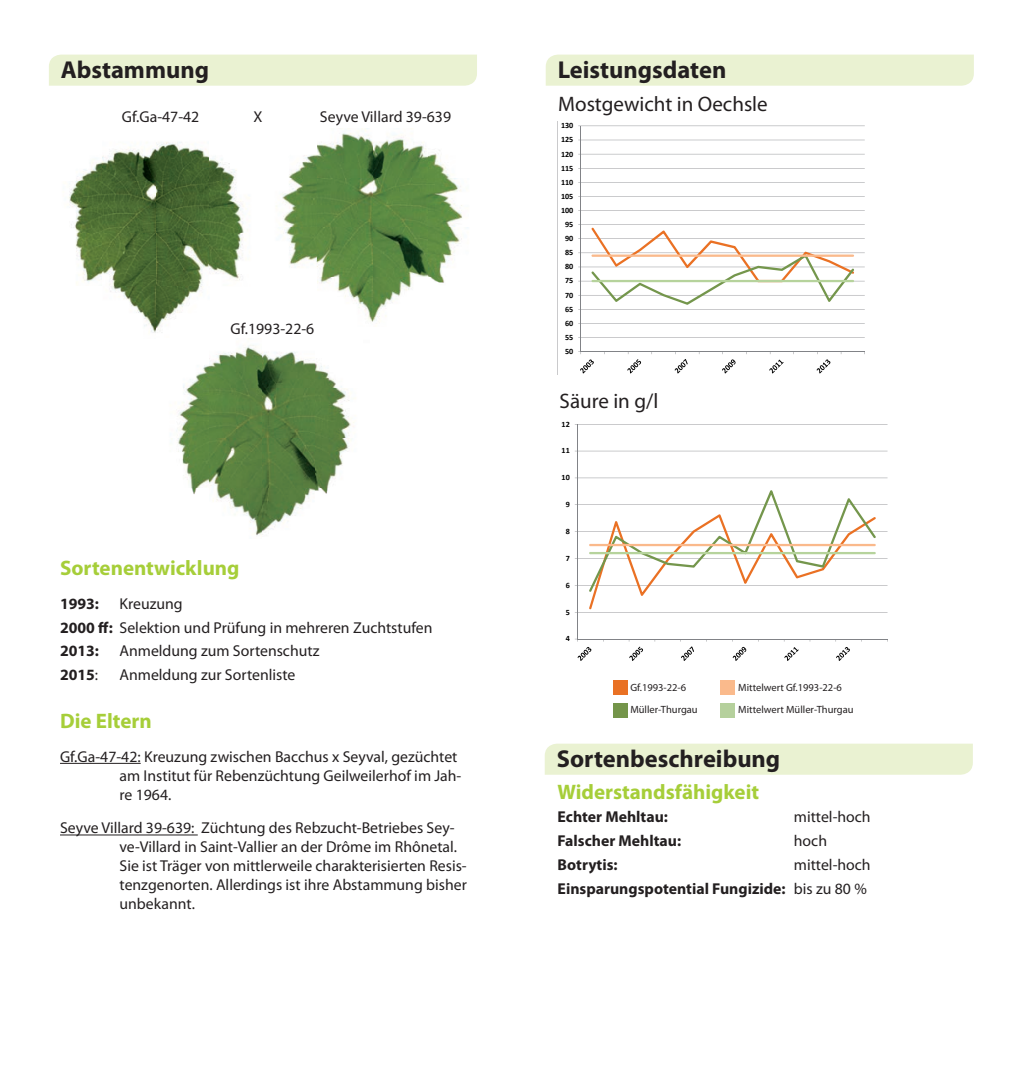
<style>
.page{position:relative;width:1022px;height:1072px;background:#fff}
.page>*{position:absolute;margin:0;border:0;box-sizing:border-box;transform-origin:0 0}
.t1{font:700 24.5px "Myriad Pro";color:#231f20}
.t2{font:700 21px "Myriad Pro";color:#a6ce39}
.t3{font:21px "Myriad Pro";color:#231f20}
.t4{font:15.75px/18.9px "Myriad Pro";color:#231f20}
.t5{font:700 15.75px/23.8px "Myriad Pro";color:#231f20;text-align:right}
.t6{font:10.5px/22.6px "Myriad Pro";color:#231f20}
.t7{font:700 8.05px "Calibri";letter-spacing:-.005em;color:#000}
.s1{font-weight:700}
.s2{font-weight:400}
</style>
<div class="page">
<hr style="left:60px;top:763px;width:81px;height:1px;background:#231f20">
<hr style="left:60px;top:834px;width:138px;height:1px;background:#231f20">
<div style="left:49px;top:55px;width:428px;height:31px;background:#eaf2d2"></div>
<img style="left:69px;top:142px;width:179px;height:191px">
<img style="left:276px;top:129px;width:192px;height:193px">
<img style="left:178px;top:345px;width:176px;height:191px">
<div style="left:546px;top:55px;width:428px;height:31px;background:#eaf2d2"></div>
<div style="left:545px;top:743px;width:428px;height:31px;background:#eaf2d2"></div>
<div style="left:613px;top:680px;width:15px;height:15px;background:#e97124"></div>
<div style="left:613px;top:702px;width:15px;height:15px;background:#74954a"></div>
<div style="left:720px;top:702px;width:15px;height:15px;background:#b5d09c"></div>
<div style="left:720px;top:680px;width:15px;height:14px;background:#faba8c"></div>
<svg style="left:578px;top:125px;width:287px;height:99px"></svg>
<svg style="left:578px;top:224px;width:287px;height:150px"></svg>
<svg style="left:574px;top:424px;width:314px;height:66px"></svg>
<svg style="left:574px;top:490px;width:314px;height:171px"></svg>
<h1 class="t1" style="left:61px;top:54px;width:150px">Abstammung</h1>
<p class="t4" style="left:122px;top:107px;width:79px">Gf.Ga-47-42</p>
<p class="t4" style="left:320px;top:107px;width:133px">Seyve Villard 39-639</p>
<p class="t4" style="left:253px;top:107px;width:10px">X</p>
<p class="t4" style="left:231px;top:319px;width:85px">Gf.1993-22-6</p>
<h2 class="t2" style="left:60px;top:554px;width:181px">Sortenentwicklung</h2>
<p class="t5" style="left:60px;top:591px;width:41px">1993:</p>
<p class="t4" style="left:60px;top:591px;width:374px;line-height:23.8px;text-indent:60px">Kreuzung<br><span class="s1">2000 :</span> Selektion und Prüfung in mehreren Zuchtstufen<br><span class="s1">2013:</span></p>
<p class="t4" style="left:120px;top:641px;width:201px">Anmeldung zum Sortenschutz</p>
<p class="t5" style="left:60px;top:662px;width:40px">2015<span class="s2">:</span></p>
<p class="t4" style="left:120px;top:665px;width:177px">Anmeldung zur Sortenliste</p>
<h2 class="t2" style="left:60px;top:707px;width:93px">Die Eltern</h2>
<p class="t4" style="left:120px;top:746px;width:343px;text-indent:-60px">Gf.Ga-47-42: Kreuzung zwischen Bacchus x Seyval, gezüchtet am Institut für Rebenzüchtung Geilweilerhof im Jah&shy;re 1964.</p>
<p class="t4" style="left:120px;top:818px;width:349px;text-indent:-60px">Seyve Villard 39-639: Züchtung des Rebzucht-Betriebes Sey&shy;ve-Villard in Saint-Vallier an der Drôme im Rhônetal.<br>Sie ist Träger von mittlerweile charakterisierten Resis&shy;tenzgenorten. Allerdings ist ihre Abstammung bisher unbekannt.</p>
<h1 class="t1" style="left:558px;top:54px;width:170px">Leistungsdaten</h1>
<h2 class="t3" style="left:558px;top:91px;width:211px">Mostgewicht in Oechsle</h2>
<p class="t7" style="left:561px;top:120px;width:14px">130</p>
<p class="t7" style="left:561px;top:135px;width:14px">125</p>
<p class="t7" style="left:561px;top:149px;width:14px">120</p>
<p class="t7" style="left:561px;top:163px;width:14px">115</p>
<p class="t7" style="left:561px;top:177px;width:14px">110</p>
<p class="t7" style="left:561px;top:191px;width:14px">105</p>
<p class="t7" style="left:561px;top:205px;width:14px">100</p>
<p class="t7" style="left:565px;top:219px;width:10px">95</p>
<p class="t7" style="left:565px;top:233px;width:10px">90</p>
<p class="t7" style="left:565px;top:247px;width:10px">85</p>
<p class="t7" style="left:565px;top:261px;width:10px">80</p>
<p class="t7" style="left:565px;top:276px;width:10px">75</p>
<p class="t7" style="left:565px;top:290px;width:10px">70</p>
<p class="t7" style="left:565px;top:304px;width:10px">65</p>
<p class="t7" style="left:565px;top:318px;width:10px">60</p>
<p class="t7" style="left:565px;top:332px;width:10px">55</p>
<p class="t7" style="left:565px;top:346px;width:10px">50</p>
<h2 class="t3" style="left:560px;top:388px;width:100px">Säure in g/l</h2>
<p class="t7" style="left:562px;top:419px;width:10px">12</p>
<p class="t7" style="left:562px;top:445px;width:10px">11</p>
<p class="t7" style="left:562px;top:472px;width:10px">10</p>
<p class="t7" style="left:566px;top:499px;width:6px">9</p>
<p class="t7" style="left:566px;top:526px;width:6px">8</p>
<p class="t7" style="left:566px;top:553px;width:6px">7</p>
<p class="t7" style="left:566px;top:580px;width:6px">6</p>
<p class="t7" style="left:566px;top:606px;width:6px">5</p>
<p class="t7" style="left:566px;top:633px;width:6px">4</p>
<p class="t6" style="left:630px;top:675px;width:69px">Gf.1993-22-6<br>Müller-Thurgau</p>
<p class="t6" style="left:738px;top:675px;width:117px">Mittelwert Gf.1993-22-6<br>Mittelwert Müller-Thurgau</p>
<h1 class="t1" style="left:557px;top:742px;width:225px">Sortenbeschreibung</h1>
<h2 class="t2" style="left:558px;top:777px;width:203px">Widerstandsfähigkeit</h2>
<p class="t5" style="left:558px;top:804px;width:112px">Echter Mehltau:</p>
<p class="t4" style="left:794px;top:807px;width:78px">mittel-hoch</p>
<p class="t5" style="left:558px;top:828px;width:125px">Falscher Mehltau:</p>
<p class="t4" style="left:794px;top:831px;width:35px">hoch</p>
<p class="t5" style="left:558px;top:852px;width:62px">Botrytis:</p>
<p class="t5" style="left:558px;top:852px;width:315px"><span class="s2">mittel-hoch<br></span>Einsparungspotential Fungizide: <span class="s2">bis zu 80 %</span></p>
</div>
